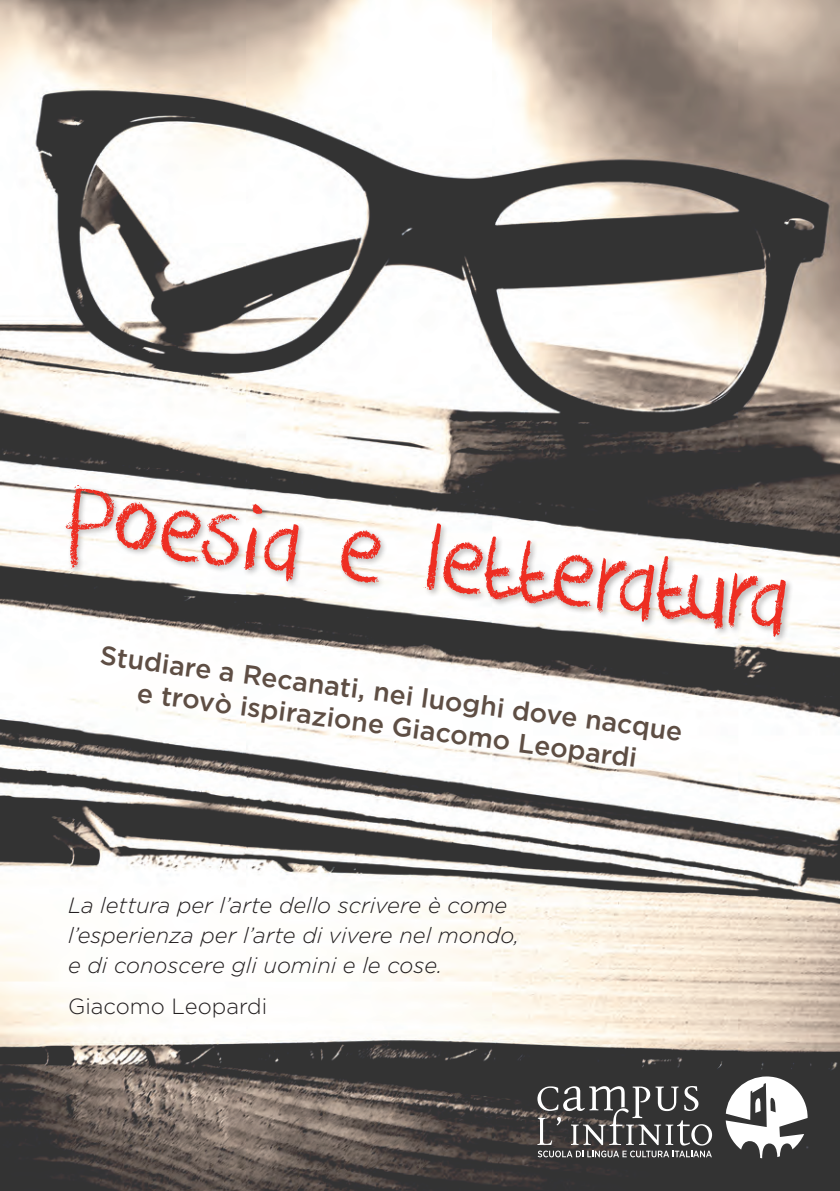
<style>
.page{position:relative;width:840px;height:1191px;background:#fff}
.page>*{position:absolute;margin:0;border:0;box-sizing:border-box;transform-origin:0 0}
.t1{font:106.2px "DK Crayon Crumble";color:#ee2e22}
.t2{font:500 26.6px/32px "Gotham HTF";color:#5e4e44;text-align:center}
.t3{font:italic 300 22px/30px "Gotham HTF";color:#231f20}
.t4{font:300 22px "Gotham HTF";color:#231f20}
</style>
<div class="page">
<img style="left:0;top:0;width:839px;height:1191px">
<div style="left:63px;top:482px;width:730px;height:162px;background:#231f20;opacity:.3"></div>
<svg style="left:725px;top:1076px;width:82px;height:82px"></svg>
<svg style="left:537px;top:1085px;width:174px;height:72px;background:#5e5d5d"></svg>
<h1 class="t1" style="left:75px;top:451px;width:726px;rotate:7deg">Poesia e letteratura</h1>
<p class="t2" style="left:103px;top:636px;width:588px;rotate:8deg">Studiare a Recanati, nei luoghi dove nacque e trovò ispirazione Giacomo Leopardi</p>
<p class="t3" style="left:68px;top:890px;width:452px">La lettura per l’arte dello scrivere è come l’esperienza per l’arte di vivere nel mondo, e di conoscere gli uomini e le cose.</p>
<p class="t4" style="left:68px;top:994px;width:200px">Giacomo Leopardi</p>
</div>
